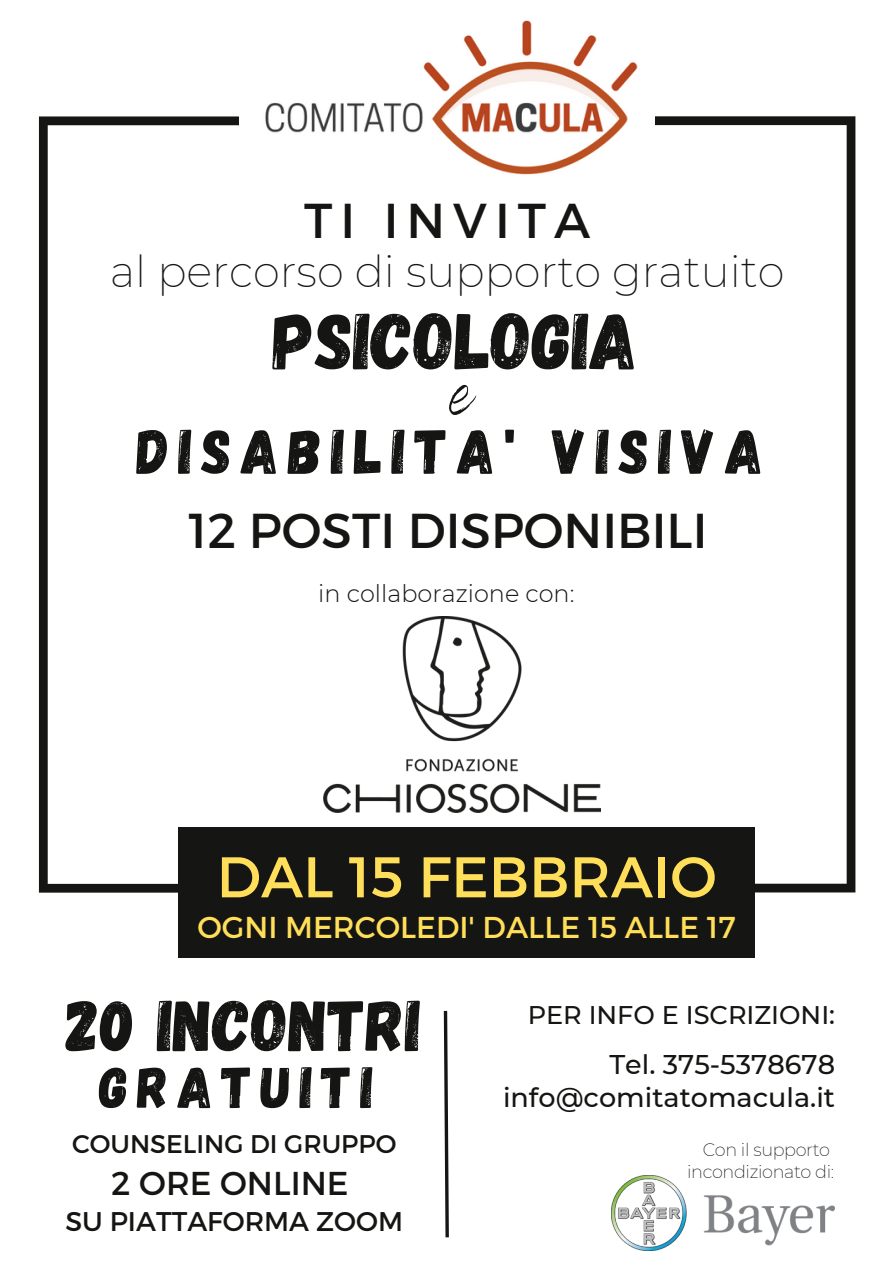
<style>
.page{position:relative;width:894px;height:1264px;background:#fff}
.page>*{position:absolute;margin:0;border:0;box-sizing:border-box;transform-origin:0 0}
.t1{font:81px "Benedict";color:#151513}
.t2{font:79.5px "Gagalin";color:#151513}
.t3{font:72px "Gagalin";color:#151513}
.t4{font:63px "Gagalin";letter-spacing:.145em;color:#151513}
.t5{font:58.5px "Gagalin";letter-spacing:.145em;color:#151513}
.t6{font:57.15px "Montserrat";color:#ffde59}
.t7{font:48.9px "Montserrat";color:#151513}
.t8{font:48.9px "Montserrat";letter-spacing:.165em;color:#151513}
.t9{font:200 43.5px "Montserrat";color:#151513}
.t10{font:33px "Montserrat";color:#151513}
.t11{font:30.15px "Montserrat";color:#ffde59}
.t12{font:500 27px/32.7px "Montserrat";color:#151513;text-align:right}
.t13{font:27px "Montserrat";color:#151513}
.t14{font:500 25.5px "Montserrat";color:#151513}
.t15{font:25.5px "Montserrat";color:#151513}
.t16{font:300 24px "Montserrat";color:#151513}
.t17{font:200 17.7px/21.5px "Montserrat";letter-spacing:-.02em;color:#151513;text-align:right}
</style>
<div class="page">
<svg style="left:655px;top:116px;width:200px;height:776px"></svg>
<svg style="left:39px;top:116px;width:200px;height:776px"></svg>
<div style="left:178px;top:826px;width:576px;height:131px;background:#151513"></div>
<svg style="left:443px;top:1010px;width:6px;height:228px"></svg>
<img style="left:611px;top:1175px;width:223px;height:75px">
<svg style="left:113px;top:299px;width:673px;height:264px"></svg>
<img style="left:323px;top:617px;width:277px;height:195px">
<img style="left:265px;top:20px;width:373px;height:155px">
<h3 class="t8" style="left:304px;top:189px;width:288px">TI INVITA</h3>
<h3 class="t9" style="left:110px;top:245px;width:675px">al percorso di supporto gratuito</h3>
<h2 class="t2" style="left:273px;top:289px;width:366px">PSICOLOGIA</h2>
<h1 class="t1" style="left:450px;top:337px;width:25px">e</h1>
<h3 class="t4" style="left:137px;top:410px;width:627px">DISABILITA' VISIVA</h3>
<h3 class="t7" style="left:188px;top:498px;width:520px">12 POSTI DISPONIBILI</h3>
<p class="t16" style="left:318px;top:578px;width:258px">in collaborazione con:</p>
<h3 class="t6" style="left:216px;top:839px;width:501px">DAL 15 FEBBRAIO</h3>
<p class="t11" style="left:197px;top:907px;width:539px">OGNI MERCOLEDI' DALLE 15 ALLE 17</p>
<h3 class="t3" style="left:66px;top:978px;width:356px">20 INCONTRI</h3>
<h3 class="t5" style="left:99px;top:1049px;width:275px">GRATUITI</h3>
<p class="t15" style="left:72px;top:1127px;width:326px">COUNSELING DI GRUPPO</p>
<p class="t10" style="left:111px;top:1161px;width:239px">2 ORE ONLINE</p>
<p class="t13" style="left:65px;top:1203px;width:339px">SU PIATTAFORMA ZOOM</p>
<p class="t14" style="left:527px;top:999px;width:309px">PER INFO E ISCRIZIONI:</p>
<p class="t12" style="left:503px;top:1048px;width:333px">Tel. 375-5378678 info@comitatomacula.it</p>
<p class="t17" style="left:687px;top:1139px;width:148px">Con il supporto incondizionato di:</p>
</div>
